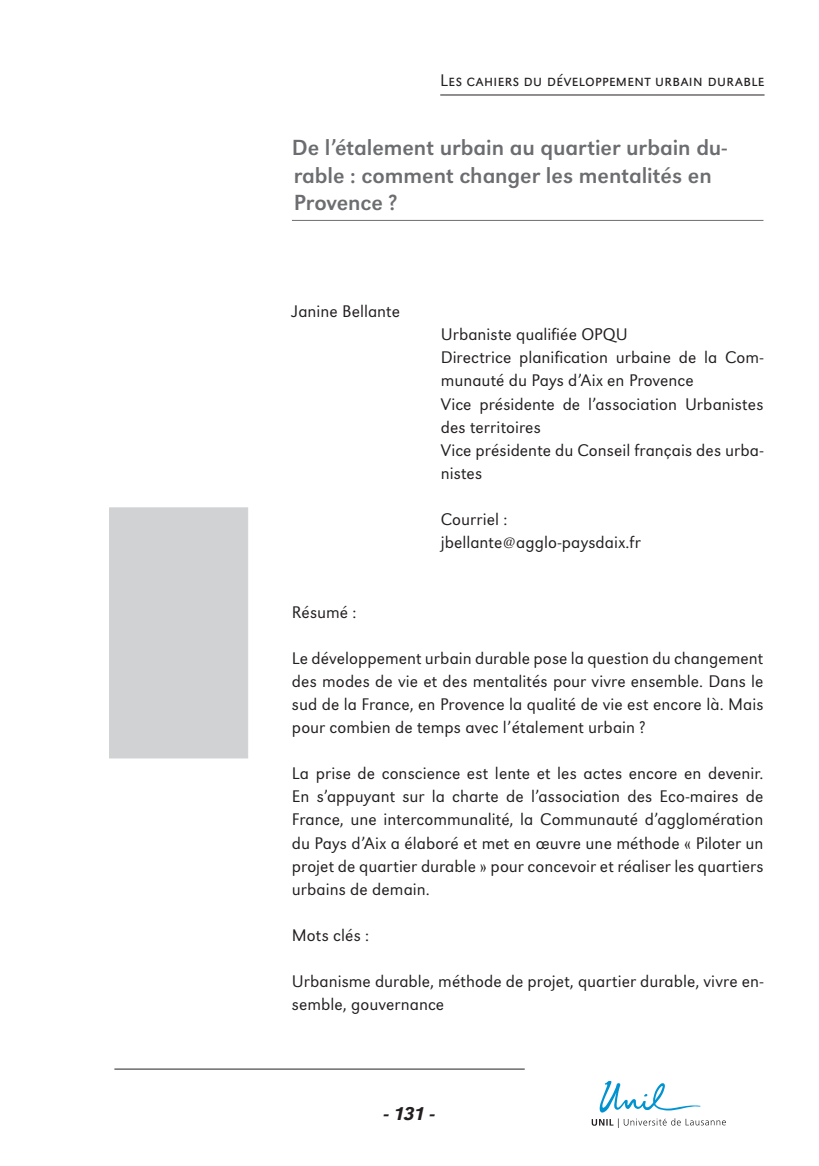
<style>
.page{position:relative;width:819px;height:1166px;background:#fff}
.page>*{position:absolute;margin:0;border:0;box-sizing:border-box;transform-origin:0 0}
.t1{font:22.75px/27.3px "URW Grotesk T";letter-spacing:-.005em;color:#6c6d70}
.t2{font:italic 500 19.25px "URW Grotesk T";color:#231f20}
.t3{font:300 17.5px/23.1px "URW Grotesk T";letter-spacing:.005em;color:#231f20}
.t4{font:300 17.5px "URW Grotesk SCT";letter-spacing:.005em;color:#231f20}
</style>
<div class="page">
<hr style="left:440px;top:95px;width:324px;height:1px;background:#231f20">
<svg style="left:591px;top:1081px;width:135px;height:47px"></svg>
<div style="left:109px;top:507px;width:139px;height:251px;background:#d1d2d4"></div>
<hr style="left:114px;top:1069px;width:410px;height:1px;background:#231f20">
<hr style="left:292px;top:220px;width:471px;height:1px;background:#6c6d70">
<p class="t4" style="left:440px;top:70px;width:326px">Les cahiers du développement urbain durable</p>
<h1 class="t1" style="left:292px;top:134px;width:437px">De l’étalement urbain au quartier urbain du&shy;rable : comment changer les mentalités en<br>Provence ?</h1>
<p class="t3" style="left:292px;top:300px;width:110px">Janine Bellante</p>
<p class="t3" style="left:441px;top:323px;width:324px">Urbaniste qualifiée OPQU<br>Directrice planification urbaine de la Com&shy;munauté du Pays d’Aix en Provence<br>Vice présidente de l’association Urbanistes des territoires<br>Vice présidente du Conseil français des urba&shy;nistes</p>
<p class="t3" style="left:441px;top:507px;width:201px">Courriel : jbellante@agglo-paysdaix.fr</p>
<p class="t3" style="left:292px;top:600px;width:66px">Résumé :</p>
<p class="t3" style="left:292px;top:646px;width:473px;text-align:justify">Le développement urbain durable pose la question du changement des modes de vie et des mentalités pour vivre ensemble. Dans le sud de la France, en Provence la qualité de vie est encore là. Mais pour combien de temps avec l’étalement urbain ?</p>
<p class="t3" style="left:292px;top:762px;width:473px;text-align:justify">La prise de conscience est lente et les actes encore en devenir.<br>En s’appuyant sur la charte de l’association des Eco-maires de France, une intercommunalité, la Communauté d’agglomération du Pays d’Aix a élaboré et met en œuvre une méthode « Piloter un projet de quartier durable » pour concevoir et réaliser les quartiers urbains de demain.</p>
<p class="t3" style="left:292px;top:923px;width:79px">Mots clés :</p>
<p class="t3" style="left:292px;top:969px;width:473px">Urbanisme durable, méthode de projet, quartier durable, vivre en&shy;semble, gouvernance</p>
<p class="t2" style="left:384px;top:1102px;width:52px">- 131 -</p>
</div>
